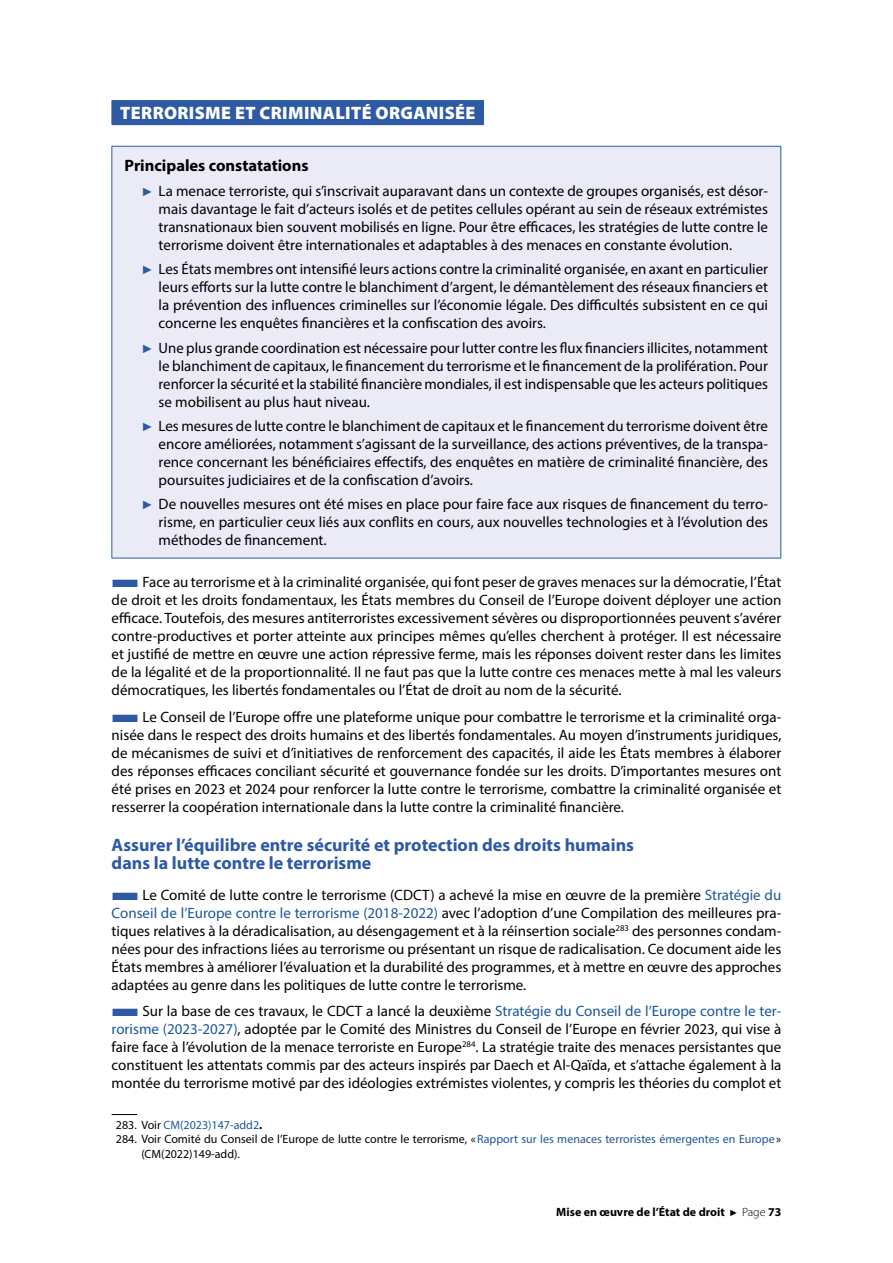
<style>
.page{position:relative;width:893px;height:1263px;background:#fff}
.page>*{position:absolute;margin:0;border:0;box-sizing:border-box;transform-origin:0 0}
.t1{font:700 18px/18px "Myriad Pro";color:#2e59a4}
.t2{font:900 18px "Myriad Pro";letter-spacing:.02em;color:#fff}
.t3{font:700 16.5px "Myriad Pro";color:#000}
.t4{font:15px/18px "Myriad Pro";color:#000;text-align:justify}
.t5{font:12px "Myriad Pro";color:#000}
.t6{font:700 12px "Myriad Pro";color:#000}
.t7{font:12px "Myriad Pro";color:#1b5899}
.s1{font-family:"Arial";font-size:12px;color:#2e59a4}
.s2{color:#2e59a4}
.s3{color:#1b5899}
.s4{color:#000}
.s5{font-weight:700;color:#000}
.s6{font-family:"Arial";font-weight:400;font-size:9px}
.s7{font-weight:300}
</style>
<div class="page">
<div style="left:112px;top:101px;width:372px;height:24px;background:#2e59a4"></div>
<div style="left:112px;top:100px;width:372px;height:24px;background:#2e59a4"></div>
<div style="left:112px;top:146px;width:669px;height:412px;background:#eaebf7"></div>
<hr style="left:112px;top:146px;width:669px;height:1px;background:#2e59a4">
<hr style="left:112px;top:146px;width:1px;height:412px;background:#2e59a4">
<hr style="left:781px;top:146px;width:1px;height:412px;background:#2e59a4">
<hr style="left:112px;top:558px;width:669px;height:1px;background:#2e59a4">
<svg style="left:112px;top:1114px;width:25px;height:1px"></svg>
<p class="t2" style="left:120px;top:101px;width:357px">TERRORISME ET CRIMINALITÉ ORGANISÉE</p>
<p class="t3" style="left:125px;top:155px;width:185px">Principales constatations</p>
<p class="t4" style="left:159px;top:181px;width:611px;text-indent:-17px"><span class="s1">►</span> La menace terroriste, qui s’inscrivait auparavant dans un contexte de groupes organisés, est désor&shy;mais davantage le fait d’acteurs isolés et de petites cellules opérant au sein de réseaux extrémistes transnationaux bien souvent mobilisés en ligne. Pour être efficaces, les stratégies de lutte contre le terrorisme doivent être internationales et adaptables à des menaces en constante évolution.</p>
<p class="t4" style="left:159px;top:260px;width:611px;text-indent:-17px"><span class="s1">►</span> Les États membres ont intensifié leurs actions contre la criminalité organisée, en axant en particulier leurs efforts sur la lutte contre le blanchiment d’argent, le démantèlement des réseaux financiers et la prévention des influences criminelles sur l’économie légale. Des difficultés subsistent en ce qui concerne les enquêtes financières et la confiscation des avoirs.</p>
<p class="t4" style="left:159px;top:338px;width:611px;text-indent:-17px"><span class="s1">►</span> Une plus grande coordination est nécessaire pour lutter contre les flux financiers illicites, notamment le blanchiment de capitaux, le financement du terrorisme et le financement de la prolifération. Pour renforcer la sécurité et la stabilité financière mondiales, il est indispensable que les acteurs politiques se mobilisent au plus haut niveau.</p>
<p class="t4" style="left:159px;top:417px;width:611px;text-indent:-17px"><span class="s1">►</span> Les mesures de lutte contre le blanchiment de capitaux et le financement du terrorisme doivent être encore améliorées, notamment s’agissant de la surveillance, des actions préventives, de la transpa&shy;rence concernant les bénéficiaires effectifs, des enquêtes en matière de criminalité financière, des poursuites judiciaires et de la confiscation d’avoirs.</p>
<p class="t4" style="left:159px;top:495px;width:611px;text-indent:-17px"><span class="s1">►</span> De nouvelles mesures ont été mises en place pour faire face aux risques de financement du terro&shy;risme, en particulier ceux liés aux conflits en cours, aux nouvelles technologies et à l’évolution des méthodes de financement.</p>
<p class="t4" style="left:112px;top:573px;width:671px"><span class="s2">■</span>Face au terrorisme et à la criminalité organisée, qui font peser de graves menaces sur la démocratie, l’État de droit et les droits fondamentaux, les États membres du Conseil de l’Europe doivent déployer une action efficace. Toutefois, des mesures antiterroristes excessivement sévères ou disproportionnées peuvent s’avérer contre-productives et porter atteinte aux principes mêmes qu’elles cherchent à protéger. Il est nécessaire et justifié de mettre en œuvre une action répressive ferme, mais les réponses doivent rester dans les limites de la légalité et de la proportionnalité. Il ne faut pas que la lutte contre ces menaces mette à mal les valeurs démocratiques, les libertés fondamentales ou l’État de droit au nom de la sécurité.</p>
<p class="t4" style="left:112px;top:707px;width:671px"><span class="s2">■</span>Le Conseil de l’Europe offre une plateforme unique pour combattre le terrorisme et la criminalité orga&shy;nisée dans le respect des droits humains et des libertés fondamentales. Au moyen d’instruments juridiques, de mécanismes de suivi et d’initiatives de renforcement des capacités, il aide les États membres à élaborer des réponses efficaces conciliant sécurité et gouvernance fondée sur les droits. D’importantes mesures ont été prises en 2023 et 2024 pour renforcer la lutte contre le terrorisme, combattre la criminalité organisée et resserrer la coopération internationale dans la lutte contre la criminalité financière.</p>
<p class="t1" style="left:112px;top:835px;width:524px">Assurer l’équilibre entre sécurité et protection des droits humains dans la lutte contre le terrorisme</p>
<p class="t4" style="left:112px;top:885px;width:671px"><span class="s2">■</span>Le Comité de lutte contre le terrorisme (CDCT) a achevé la mise en œuvre de la première <span class="s3">Stratégie du Conseil de l’Europe contre le terrorisme (2018-2022)</span> avec l’adoption d’une Compilation des meilleures pra&shy;tiques relatives à la déradicalisation, au désengagement et à la réinsertion sociale<sup>283</sup> des personnes condam&shy;nées pour des infractions liées au terrorisme ou présentant un risque de radicalisation. Ce document aide les États membres à améliorer l’évaluation et la durabilité des programmes, et à mettre en œuvre des approches adaptées au genre dans les politiques de lutte contre le terrorisme.</p>
<p class="t4" style="left:112px;top:1002px;width:671px"><span class="s2">■</span>Sur la base de ces travaux, le CDCT a lancé la deuxième <span class="s3">Stratégie du Conseil de l’Europe contre le ter&shy;rorisme (2023-2027)</span>, adoptée par le Comité des Ministres du Conseil de l’Europe en février 2023, qui vise à faire face à l’évolution de la menace terroriste en Europe<sup>284</sup>. La stratégie traite des menaces persistantes que constituent les attentats commis par des acteurs inspirés par Daech et Al-Qaïda, et s’attache également à la montée du terrorisme motivé par des idéologies extrémistes violentes, y compris les théories du complot et</p>
<p class="t7" style="left:116px;top:1117px;width:148px"><span class="s4">283. Voir</span> CM(2023)147-add2<span class="s5">.</span></p>
<p class="t5" style="left:116px;top:1132px;width:667px">284. Voir Comité du Conseil de l’Europe de lutte contre le terrorisme, «<span class="s3">Rapport sur les menaces terroristes émergentes en Europe</span>»</p>
<p class="t5" style="left:141px;top:1146px;width:100px">(CM(2022)149-add).</p>
<p class="t6" style="left:556px;top:1204px;width:227px">Mise en œuvre de l’État de droit <span class="s6">►</span> <span class="s7">Page</span> 73</p>
</div>
